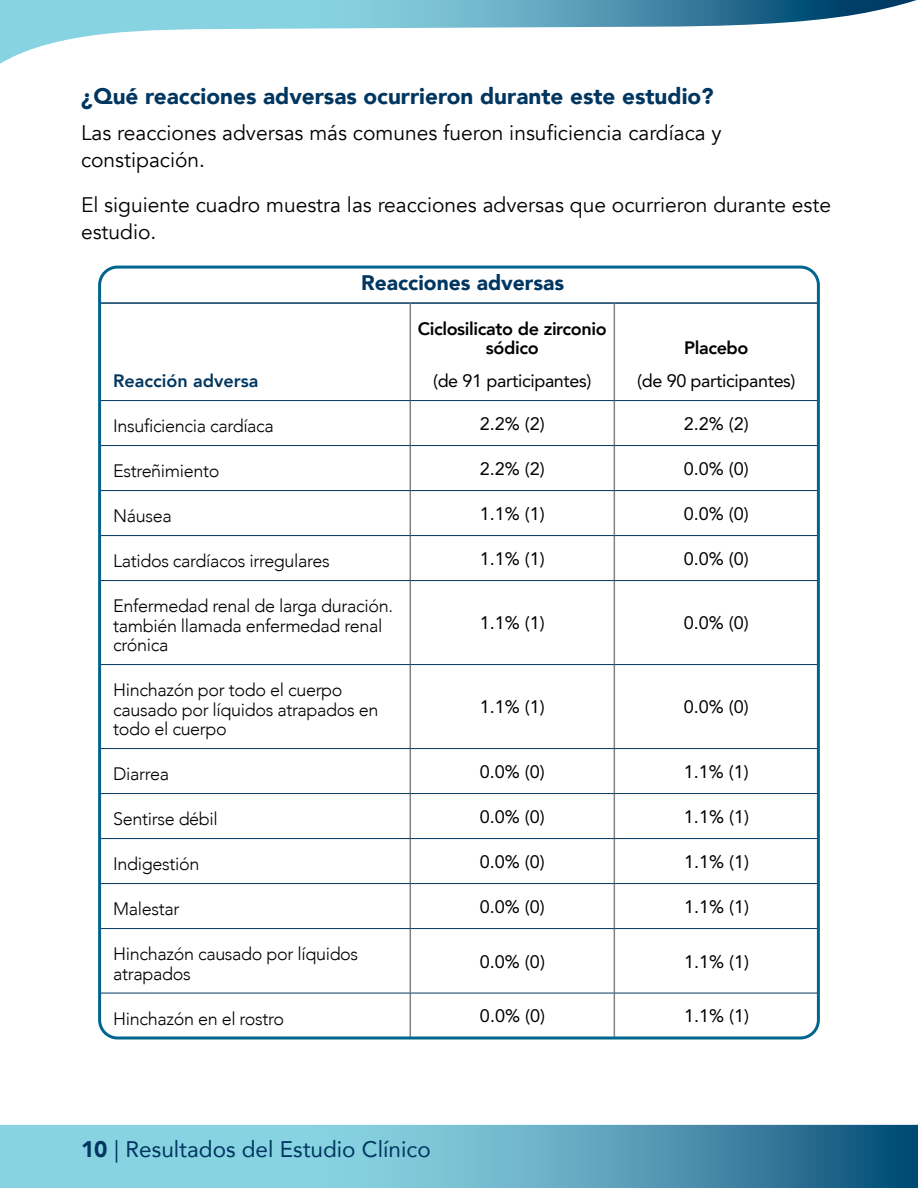
<style>
.page{position:relative;width:918px;height:1188px;background:#fff}
.page>*{position:absolute;margin:0;border:0;box-sizing:border-box;transform-origin:0 0}
.t1{font:900 22.5px "Avenir";color:#003660}
.t2{font:22.5px "Avenir";color:#003660}
.t3{font:21px/27px "Avenir";color:#000}
.t4{font:900 21px "Avenir";color:#003660}
.t5{font:300 18px/19.5px "Avenir";letter-spacing:-.02em;color:#000}
.t6{font:18px "Avenir LT Std";letter-spacing:-.02em;color:#000}
.t7{font:800 18px/19.5px "Avenir";letter-spacing:-.02em;color:#000;text-align:center}
.t8{font:800 18px "Avenir";color:#003660}
.s1{font-weight:900}
</style>
<div class="page">
<svg style="left:0;top:1124px;width:918px;height:64px;background:#68aec4"></svg>
<svg style="left:0;top:0;width:917px;height:64px"></svg>
<hr style="left:100px;top:302px;width:310px;height:2px;background:#003660">
<hr style="left:410px;top:302px;width:204px;height:2px;background:#003660">
<hr style="left:614px;top:302px;width:204px;height:2px;background:#003660">
<hr style="left:410px;top:304px;width:1px;height:96px;background:#808285">
<hr style="left:614px;top:304px;width:1px;height:96px;background:#808285">
<hr style="left:410px;top:401px;width:1px;height:44px;background:#808285">
<hr style="left:614px;top:401px;width:1px;height:44px;background:#808285">
<hr style="left:410px;top:446px;width:1px;height:44px;background:#808285">
<hr style="left:614px;top:446px;width:1px;height:44px;background:#808285">
<hr style="left:410px;top:491px;width:1px;height:44px;background:#808285">
<hr style="left:614px;top:491px;width:1px;height:44px;background:#808285">
<hr style="left:410px;top:536px;width:1px;height:44px;background:#808285">
<hr style="left:614px;top:536px;width:1px;height:44px;background:#808285">
<hr style="left:410px;top:581px;width:1px;height:83px;background:#808285">
<hr style="left:614px;top:581px;width:1px;height:83px;background:#808285">
<hr style="left:410px;top:665px;width:1px;height:83px;background:#808285">
<hr style="left:614px;top:665px;width:1px;height:83px;background:#808285">
<hr style="left:410px;top:749px;width:1px;height:44px;background:#808285">
<hr style="left:614px;top:749px;width:1px;height:44px;background:#808285">
<hr style="left:410px;top:794px;width:1px;height:44px;background:#808285">
<hr style="left:614px;top:794px;width:1px;height:44px;background:#808285">
<hr style="left:410px;top:839px;width:1px;height:44px;background:#808285">
<hr style="left:614px;top:839px;width:1px;height:44px;background:#808285">
<hr style="left:410px;top:884px;width:1px;height:44px;background:#808285">
<hr style="left:614px;top:884px;width:1px;height:44px;background:#808285">
<hr style="left:410px;top:929px;width:1px;height:64px;background:#808285">
<hr style="left:614px;top:929px;width:1px;height:64px;background:#808285">
<hr style="left:410px;top:993px;width:1px;height:45px;background:#808285">
<hr style="left:614px;top:993px;width:1px;height:45px;background:#808285">
<hr style="left:100px;top:400px;width:310px;height:1px;background:#003660">
<hr style="left:410px;top:400px;width:204px;height:1px;background:#003660">
<hr style="left:614px;top:400px;width:204px;height:1px;background:#003660">
<hr style="left:100px;top:445px;width:310px;height:1px;background:#003660">
<hr style="left:410px;top:445px;width:204px;height:1px;background:#003660">
<hr style="left:614px;top:445px;width:204px;height:1px;background:#003660">
<hr style="left:100px;top:490px;width:310px;height:1px;background:#003660">
<hr style="left:410px;top:490px;width:204px;height:1px;background:#003660">
<hr style="left:614px;top:490px;width:204px;height:1px;background:#003660">
<hr style="left:100px;top:535px;width:310px;height:1px;background:#003660">
<hr style="left:410px;top:535px;width:204px;height:1px;background:#003660">
<hr style="left:614px;top:535px;width:204px;height:1px;background:#003660">
<hr style="left:100px;top:580px;width:310px;height:1px;background:#003660">
<hr style="left:410px;top:580px;width:204px;height:1px;background:#003660">
<hr style="left:614px;top:580px;width:204px;height:1px;background:#003660">
<hr style="left:100px;top:664px;width:310px;height:1px;background:#003660">
<hr style="left:410px;top:664px;width:204px;height:1px;background:#003660">
<hr style="left:614px;top:664px;width:204px;height:1px;background:#003660">
<hr style="left:100px;top:748px;width:310px;height:1px;background:#003660">
<hr style="left:410px;top:748px;width:204px;height:1px;background:#003660">
<hr style="left:614px;top:748px;width:204px;height:1px;background:#003660">
<hr style="left:100px;top:793px;width:310px;height:1px;background:#003660">
<hr style="left:410px;top:793px;width:204px;height:1px;background:#003660">
<hr style="left:614px;top:793px;width:204px;height:1px;background:#003660">
<hr style="left:100px;top:838px;width:310px;height:1px;background:#003660">
<hr style="left:410px;top:838px;width:204px;height:1px;background:#003660">
<hr style="left:614px;top:838px;width:204px;height:1px;background:#003660">
<hr style="left:100px;top:883px;width:310px;height:1px;background:#003660">
<hr style="left:410px;top:883px;width:204px;height:1px;background:#003660">
<hr style="left:614px;top:883px;width:204px;height:1px;background:#003660">
<hr style="left:100px;top:928px;width:310px;height:1px;background:#003660">
<hr style="left:410px;top:928px;width:204px;height:1px;background:#003660">
<hr style="left:614px;top:928px;width:204px;height:1px;background:#003660">
<hr style="left:100px;top:993px;width:310px;height:1px;background:#003660">
<hr style="left:410px;top:993px;width:204px;height:1px;background:#003660">
<hr style="left:614px;top:993px;width:204px;height:1px;background:#003660">
<div style="left:98px;top:266px;width:722px;height:774px;border:3px solid #00668d;border-radius:18px"></div>
<p class="t1" style="left:81px;top:76px;width:634px">¿Qué reacciones adversas ocurrieron durante este estudio?</p>
<p class="t3" style="left:81px;top:119px;width:642px">Las reacciones adversas más comunes fueron insuficiencia cardíaca y constipación.</p>
<p class="t3" style="left:81px;top:191px;width:752px">El siguiente cuadro muestra las reacciones adversas que ocurrieron durante este estudio.</p>
<p class="t4" style="left:361px;top:264px;width:205px">Reacciones adversas</p>
<p class="t8" style="left:113px;top:367px;width:147px">Reacción adversa</p>
<p class="t7" style="left:418px;top:319px;width:191px">Ciclosilicato de zirconio sódico</p>
<p class="t6" style="left:433px;top:370px;width:160px">(de 91 participantes)</p>
<p class="t7" style="left:684px;top:338px;width:66px">Placebo</p>
<p class="t6" style="left:637px;top:370px;width:160px">(de 90 participantes)</p>
<p class="t5" style="left:113px;top:416px;width:162px">Insuficiencia cardíaca</p>
<p class="t6" style="left:480px;top:413px;width:67px">2.2% (2)</p>
<p class="t6" style="left:684px;top:413px;width:67px">2.2% (2)</p>
<p class="t5" style="left:113px;top:461px;width:108px">Estreñimiento</p>
<p class="t6" style="left:480px;top:458px;width:67px">2.2% (2)</p>
<p class="t6" style="left:684px;top:458px;width:67px">0.0% (0)</p>
<p class="t5" style="left:113px;top:506px;width:60px">Náusea</p>
<p class="t6" style="left:480px;top:503px;width:67px">1.1% (1)</p>
<p class="t6" style="left:684px;top:503px;width:67px">0.0% (0)</p>
<p class="t5" style="left:113px;top:551px;width:218px">Latidos cardíacos irregulares</p>
<p class="t6" style="left:480px;top:548px;width:67px">1.1% (1)</p>
<p class="t6" style="left:684px;top:548px;width:67px">0.0% (0)</p>
<p class="t5" style="left:113px;top:596px;width:281px">Enfermedad renal de larga duración. también llamada enfermedad renal crónica</p>
<p class="t6" style="left:480px;top:613px;width:67px">1.1% (1)</p>
<p class="t6" style="left:684px;top:613px;width:67px">0.0% (0)</p>
<p class="t5" style="left:113px;top:680px;width:267px">Hinchazón por todo el cuerpo causado por líquidos atrapados en todo el cuerpo</p>
<p class="t6" style="left:480px;top:697px;width:67px">1.1% (1)</p>
<p class="t6" style="left:684px;top:697px;width:67px">0.0% (0)</p>
<p class="t5" style="left:113px;top:764px;width:57px">Diarrea</p>
<p class="t6" style="left:480px;top:761px;width:67px">0.0% (0)</p>
<p class="t6" style="left:684px;top:761px;width:67px">1.1% (1)</p>
<p class="t5" style="left:113px;top:809px;width:106px">Sentirse débil</p>
<p class="t6" style="left:480px;top:806px;width:67px">0.0% (0)</p>
<p class="t6" style="left:684px;top:806px;width:67px">1.1% (1)</p>
<p class="t5" style="left:113px;top:854px;width:88px">Indigestión</p>
<p class="t6" style="left:480px;top:851px;width:67px">0.0% (0)</p>
<p class="t6" style="left:684px;top:851px;width:67px">1.1% (1)</p>
<p class="t5" style="left:113px;top:899px;width:68px">Malestar</p>
<p class="t6" style="left:480px;top:896px;width:67px">0.0% (0)</p>
<p class="t6" style="left:684px;top:896px;width:67px">1.1% (1)</p>
<p class="t5" style="left:113px;top:944px;width:247px">Hinchazón causado por líquidos atrapados</p>
<p class="t6" style="left:480px;top:951px;width:67px">0.0% (0)</p>
<p class="t6" style="left:684px;top:951px;width:67px">1.1% (1)</p>
<p class="t5" style="left:113px;top:1009px;width:172px">Hinchazón en el rostro</p>
<p class="t6" style="left:480px;top:1006px;width:67px">0.0% (0)</p>
<p class="t6" style="left:684px;top:1006px;width:67px">1.1% (1)</p>
<p class="t2" style="left:81px;top:1131px;width:351px"><span class="s1">10</span> | Resultados del Estudio Clínico</p>
</div>
